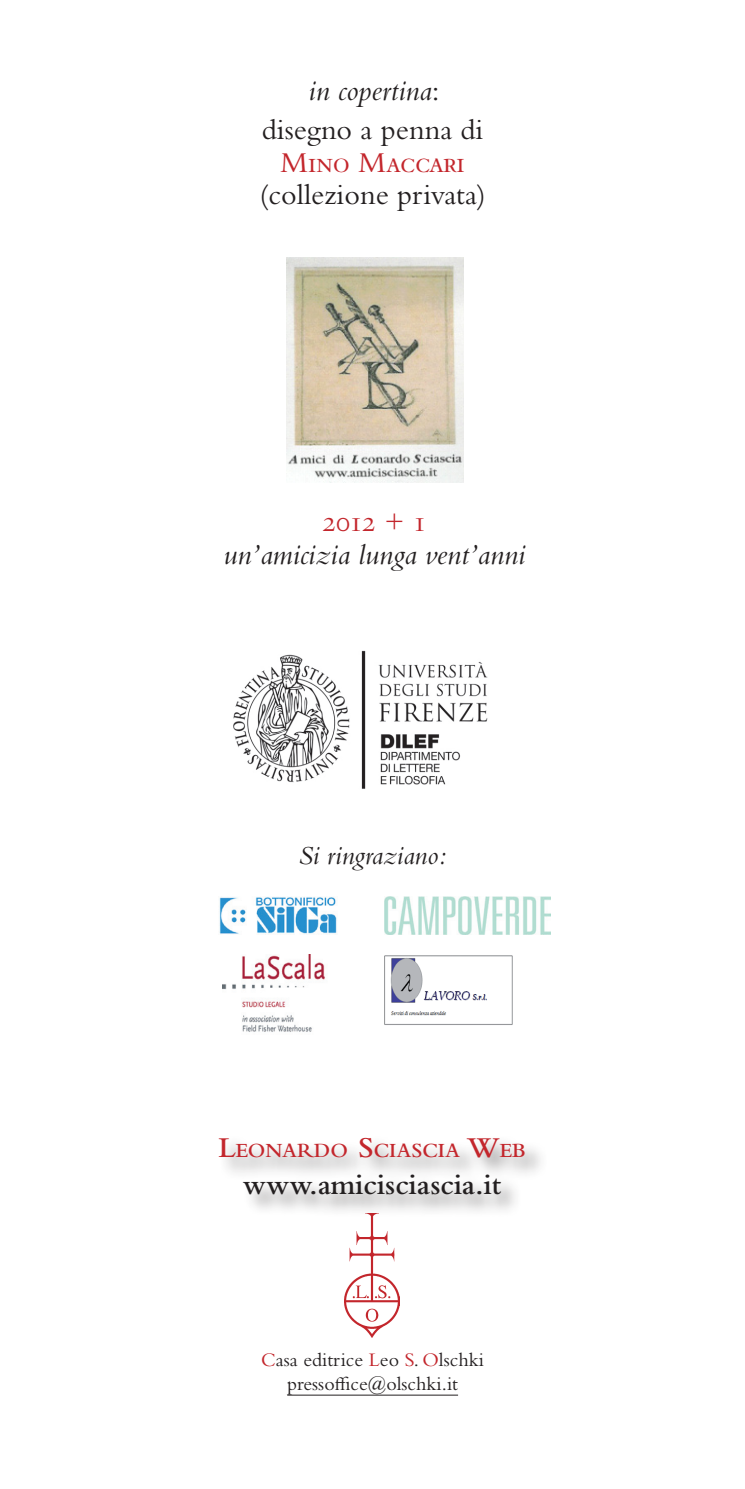
<style>
.page{position:relative;width:745px;height:1489px;background:#fff}
.page>*{position:absolute;margin:0;border:0;box-sizing:border-box;transform-origin:0 0}
.t1{font:30px/32.5px "Bembo Std";letter-spacing:-.02em;color:#231f20;text-align:center}
.t2{font:italic 30px "Bembo Std";color:#231f20}
.t3{font:600 30px "Bembo Std";color:#231f20}
.t4{font:30px "Bembo Std";color:#c3262c}
.t5{font:italic 27.5px "Bembo Std";color:#231f20}
.t6{font:600 21px "Bembo Std";color:#c3262c}
.t7{font:20px "Bembo Std";color:#231f20}
.s1{font-style:normal}
.s2{color:#c3262c}
.s3{font-size:30px}
</style>
<div class="page">
<hr style="left:287px;top:1394px;width:171px;height:1px;background:#231f20">
<img style="left:344px;top:1218px;width:55px;height:118px">
<div style="left:218px;top:1135px;width:329px;height:83px;background:#231f20;opacity:.6"></div>
<img style="left:286px;top:258px;width:177px;height:225px">
<img style="left:233px;top:650px;width:255px;height:139px">
<img style="left:222px;top:954px;width:103px;height:78px">
<img style="left:219px;top:897px;width:118px;height:37px">
<img style="left:384px;top:896px;width:166px;height:38px">
<img style="left:384px;top:955px;width:128px;height:70px">
<p class="t2" style="left:308px;top:73px;width:132px">in copertina<span class="s1">:</span></p>
<p class="t1" style="left:262px;top:113px;width:223px">disegno a penna di</p>
<p class="t1" style="left:259px;top:145px;width:228px"><span class="s2">Mino Maccari </span>(collezione privata)</p>
<p class="t4" style="left:322px;top:504px;width:106px">2012 + 1</p>
<p class="t2" style="left:223px;top:537px;width:303px">un’amicizia lunga vent’anni</p>
<p class="t5" style="left:298px;top:838px;width:150px">Si ringraziano:</p>
<p class="t6" style="left:218px;top:1139px;width:309px"><span class="s3">L</span>EONARDO <span class="s3">S</span>CIASCIA <span class="s3">W</span>EB</p>
<p class="t3" style="left:243px;top:1168px;width:260px">www.amicisciascia.it</p>
<p class="t7" style="left:261px;top:1348px;width:224px"><span class="s2">C</span>asa editrice <span class="s2">L</span>eo <span class="s2">S</span>. <span class="s2">O</span>lschki</p>
<p class="t7" style="left:287px;top:1372px;width:172px">pressoffice@olschki.it</p>
</div>
